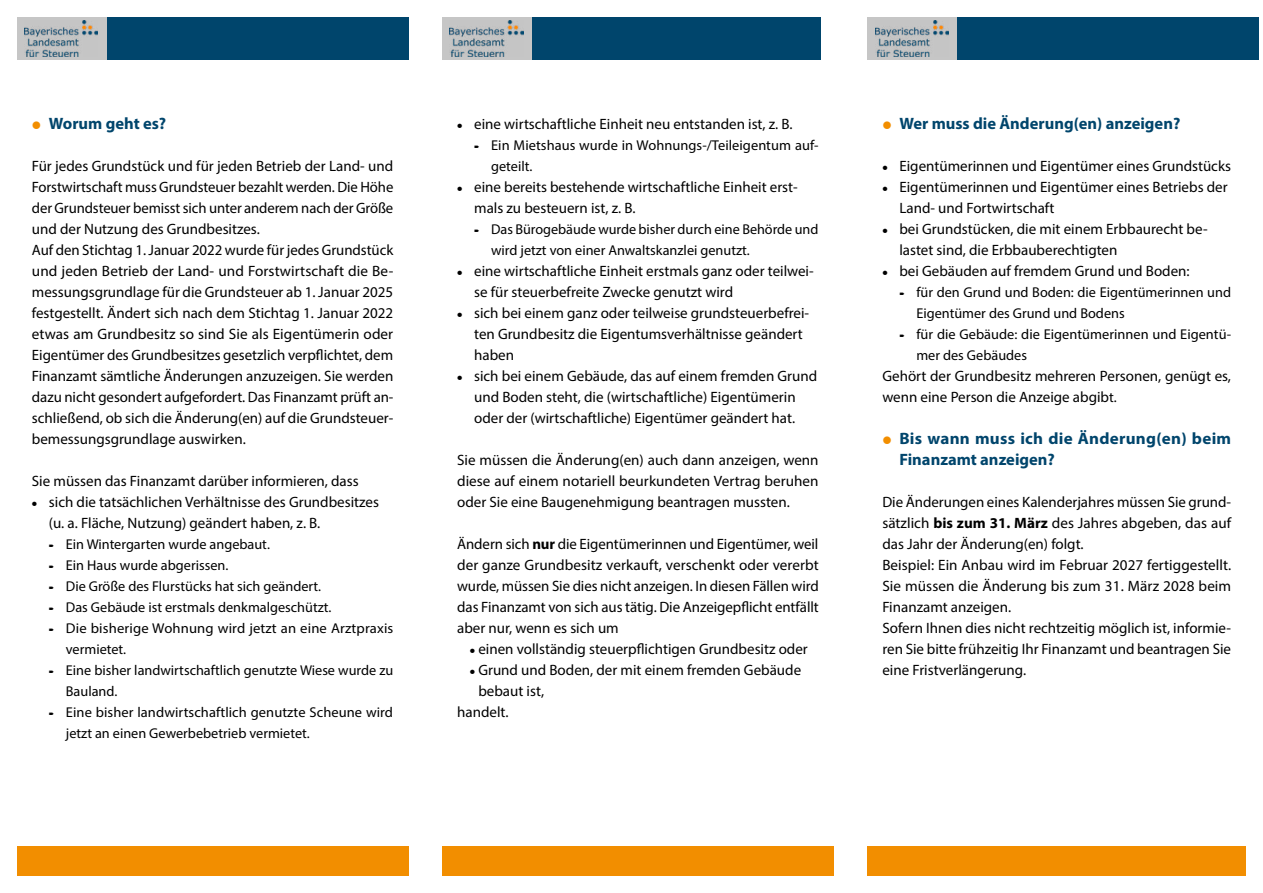
<style>
.page{position:relative;width:1263px;height:893px;background:#fff}
.page>*{position:absolute;margin:0;border:0;box-sizing:border-box;transform-origin:0 0}
.p_Aufzählung3{font:700 16.5px/21px "Myriad Pro";color:#00456c}
.p_Fließtext{font:15px/21px "Myriad Pro";color:#000;text-align:justify}
.p_Aufzählung{font:15px/21px "Myriad Pro";color:#000}
.p_Aufzählung-2{font:14.25px/21px "Myriad Pro";color:#000}
.s1{font-weight:700}
.s2{font-size:14.25px}
</style>
<div class="page">
<div style="left:442px;top:846px;width:391px;height:30px;background:#f28e00"></div>
<div style="left:17px;top:846px;width:391px;height:30px;background:#f28e00"></div>
<div style="left:867px;top:846px;width:379px;height:30px;background:#f28e00"></div>
<div style="left:17px;top:17px;width:391px;height:43px;background:#00456c"></div>
<div style="left:17px;top:17px;width:89px;height:43px;background:#c6c6c6"></div>
<img style="left:25px;top:20px;width:73px;height:37px">
<div style="left:442px;top:17px;width:379px;height:43px;background:#00456c"></div>
<div style="left:442px;top:17px;width:89px;height:43px;background:#c6c6c6"></div>
<img style="left:450px;top:20px;width:73px;height:37px">
<div style="left:867px;top:17px;width:392px;height:43px;background:#00456c"></div>
<div style="left:867px;top:17px;width:90px;height:43px;background:#c6c6c6"></div>
<img style="left:875px;top:20px;width:73px;height:37px">
<p class="p_Aufzählung3" style="left:49px;top:113px;width:119px">Worum geht es?</p>
<p class="p_Fließtext" style="left:32px;top:156px;width:363px">Für jedes Grundstück und für jeden Betrieb der Land- und Forstwirtschaft muss Grundsteuer bezahlt werden. Die Höhe der Grundsteuer bemisst sich unter anderem nach der Größe und der Nutzung des Grundbesitzes.</p>
<p class="p_Fließtext" style="left:32px;top:240px;width:363px">Auf den Stichtag 1. Januar 2022 wurde für jedes Grundstück und jeden Betrieb der Land- und Forstwirtschaft die Be&shy;messungsgrundlage für die Grundsteuer ab 1. Januar 2025 festgestellt. Ändert sich nach dem Stichtag 1. Januar 2022 etwas am Grundbesitz so sind Sie als Eigentümerin oder Eigentümer des Grundbesitzes gesetzlich verpflichtet, dem Finanzamt sämtliche Änderungen anzuzeigen. Sie werden dazu nicht gesondert aufgefordert. Das Finanzamt prüft an&shy;schließend, ob sich die Änderung(en) auf die Grundsteuer&shy;bemessungsgrundlage auswirken.</p>
<p class="p_Fließtext" style="left:32px;top:471px;width:328px">Sie müssen das Finanzamt darüber informieren, dass</p>
<p class="p_Aufzählung" style="left:49px;top:492px;width:332px">sich die tatsächlichen Verhältnisse des Grundbesitzes (u. a. Fläche, Nutzung) geändert haben, z. B.</p>
<p class="p_Aufzählung-2" style="left:66px;top:534px;width:206px">Ein Wintergarten wurde angebaut.</p>
<p class="p_Aufzählung-2" style="left:66px;top:555px;width:164px">Ein Haus wurde abgerissen.</p>
<p class="p_Aufzählung-2" style="left:66px;top:576px;width:257px">Die Größe des Flurstücks hat sich geändert.</p>
<p class="p_Aufzählung-2" style="left:66px;top:597px;width:267px">Das Gebäude ist erstmals denkmalgeschützt.</p>
<p class="p_Aufzählung-2" style="left:66px;top:618px;width:329px">Die bisherige Wohnung wird jetzt an eine Arztpraxis vermietet.</p>
<p class="p_Aufzählung-2" style="left:66px;top:660px;width:329px">Eine bisher landwirtschaftlich genutzte Wiese wurde zu<br>Bauland.</p>
<p class="p_Aufzählung-2" style="left:66px;top:702px;width:329px">Eine bisher landwirtschaftlich genutzte Scheune wird jetzt an einen Gewerbebetrieb vermietet.</p>
<p class="p_Aufzählung" style="left:474px;top:114px;width:320px">eine wirtschaftliche Einheit neu entstanden ist, z. B.</p>
<p class="p_Aufzählung-2" style="left:491px;top:135px;width:329px">Ein Mietshaus wurde in Wohnungs-/Teileigentum auf&shy;geteilt.</p>
<p class="p_Aufzählung" style="left:474px;top:177px;width:325px">eine bereits bestehende wirtschaftliche Einheit erst&shy;mals zu besteuern ist, z. B.</p>
<p class="p_Aufzählung-2" style="left:491px;top:219px;width:329px">Das Bürogebäude wurde bisher durch eine Behörde und wird jetzt von einer Anwaltskanzlei genutzt.</p>
<p class="p_Aufzählung" style="left:474px;top:261px;width:341px">eine wirtschaftliche Einheit erstmals ganz oder teilwei&shy;se für steuerbefreite Zwecke genutzt wird</p>
<p class="p_Aufzählung" style="left:474px;top:303px;width:336px">sich bei einem ganz oder teilweise grundsteuerbefrei&shy;ten Grundbesitz die Eigentumsverhältnisse geändert haben</p>
<p class="p_Aufzählung" style="left:474px;top:366px;width:345px">sich bei einem Gebäude, das auf einem fremden Grund und Boden steht, die (wirtschaftliche) Eigentümerin oder der (wirtschaftliche) Eigentümer geändert hat.</p>
<p class="p_Fließtext" style="left:457px;top:450px;width:363px">Sie müssen die Änderung(en) auch dann anzeigen, wenn diese auf einem notariell beurkundeten Vertrag beruhen oder Sie eine Baugenehmigung beantragen mussten.</p>
<p class="p_Fließtext" style="left:457px;top:534px;width:363px">Ändern sich <span class="s1">nur</span> die Eigentümerinnen und Eigentümer, weil der ganze Grundbesitz verkauft, verschenkt oder vererbt wurde, müssen Sie dies nicht anzeigen. In diesen Fällen wird das Finanzamt von sich aus tätig. Die Anzeigepflicht entfällt aber nur, wenn es sich um</p>
<p class="p_Aufzählung" style="left:478px;top:639px;width:331px">einen vollständig steuerpflichtigen Grundbesitz oder</p>
<p class="p_Aufzählung" style="left:478px;top:660px;width:324px">Grund und Boden, der mit einem fremden Gebäude bebaut ist,</p>
<p class="p_Fließtext" style="left:457px;top:702px;width:53px">handelt.</p>
<p class="p_Aufzählung3" style="left:899px;top:113px;width:282px">Wer muss die Änderung(en) anzeigen?</p>
<p class="p_Aufzählung" style="left:899px;top:156px;width:333px">Eigentümerinnen und Eigentümer eines Grundstücks</p>
<p class="p_Aufzählung" style="left:899px;top:177px;width:330px">Eigentümerinnen und Eigentümer eines Betriebs der<br>Land- und Fortwirtschaft</p>
<p class="p_Aufzählung" style="left:899px;top:219px;width:310px">bei Grundstücken, die mit einem Erbbaurecht be&shy;lastet sind, die Erbbauberechtigten</p>
<p class="p_Aufzählung" style="left:899px;top:261px;width:292px">bei Gebäuden auf fremdem Grund und Boden:</p>
<p class="p_Aufzählung-2" style="left:916px;top:282px;width:316px">für den Grund und Boden: die Eigentümerinnen und<br>Eigentümer des Grund und Bodens</p>
<p class="p_Aufzählung-2" style="left:916px;top:324px;width:316px">für die Gebäude: die Eigentümerinnen und Eigentü&shy;mer des Gebäudes</p>
<p class="p_Fließtext" style="left:882px;top:366px;width:350px">Gehört der Grundbesitz mehreren Personen, genügt es, wenn eine Person die Anzeige abgib<span class="s2">t.</span></p>
<p class="p_Aufzählung3" style="left:899px;top:428px;width:333px">Bis wann muss ich die Änderung(en) beim<br>Finanzamt anzeigen?</p>
<p class="p_Fließtext" style="left:882px;top:492px;width:350px">Die Änderungen eines Kalenderjahres müssen Sie grund&shy;sätzlich <span class="s1">bis zum 31. März</span> des Jahres abgeben, das auf das Jahr der Änderung(en) folgt.</p>
<p class="p_Fließtext" style="left:882px;top:555px;width:350px">Beispiel: Ein Anbau wird im Februar 2027 fertiggestellt.<br>Sie müssen die Änderung bis zum 31. März 2028 beim Finanzamt anzeigen.</p>
<p class="p_Fließtext" style="left:882px;top:618px;width:350px">Sofern Ihnen dies nicht rechtzeitig möglich ist, informie&shy;ren Sie bitte frühzeitig Ihr Finanzamt und beantragen Sie eine Fristverlängerung.</p>
</div>
